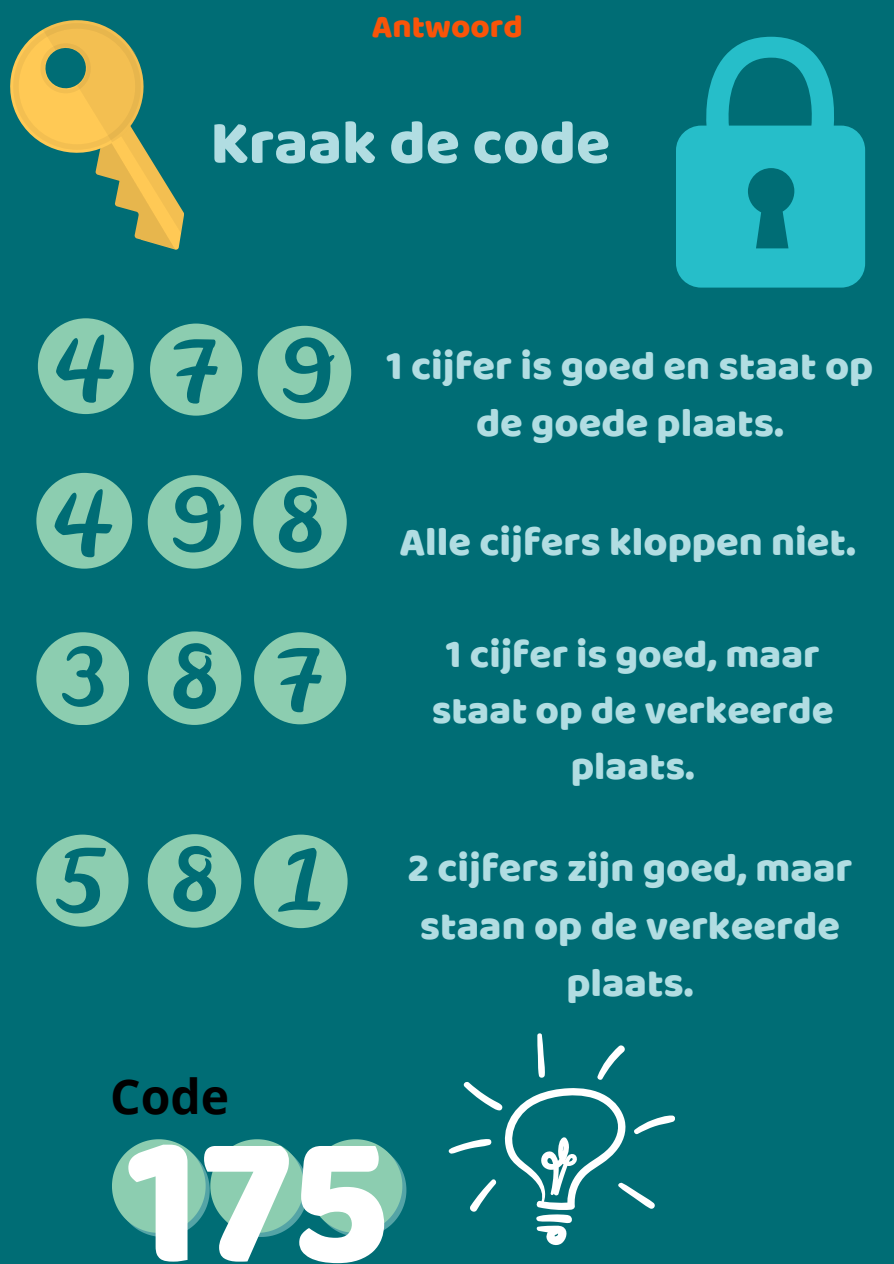
<style>
.page{position:relative;width:894px;height:1264px;background:#fff}
.page>*{position:absolute;margin:0;border:0;box-sizing:border-box;transform-origin:0 0}
.t1{font:187.65px "Baloo Thambi";color:#fff}
.t2{font:62.25px "Baloo Thambi";color:#b1dde2}
.t3{font:700 48px "Open Sans";color:#000}
.t4{font:41.25px/57.4px "Baloo Thambi";color:#b1dde2;text-align:center}
.t5{font:40.2px/56.2px "Baloo Thambi";color:#b1dde2;text-align:center}
.t6{font:33px "Baloo Thambi";color:#f95409}
</style>
<div class="page">
<div style="left:0;top:0;width:893px;height:1263px;background:#006d75"></div>
<svg style="left:676px;top:37px;width:188px;height:250px;fill:#26bec9"></svg>
<svg style="left:36px;top:473px;width:96px;height:95px"></svg>
<svg style="left:148px;top:475px;width:93px;height:93px"></svg>
<svg style="left:253px;top:475px;width:93px;height:93px"></svg>
<svg style="left:36px;top:632px;width:93px;height:92px"></svg>
<svg style="left:148px;top:631px;width:93px;height:94px"></svg>
<svg style="left:254px;top:632px;width:92px;height:92px"></svg>
<svg style="left:36px;top:834px;width:92px;height:92px"></svg>
<svg style="left:148px;top:834px;width:93px;height:93px"></svg>
<svg style="left:254px;top:834px;width:93px;height:94px"></svg>
<svg style="left:112px;top:1139px;width:294px;height:97px"></svg>
<svg style="left:448px;top:1033px;width:227px;height:213px"></svg>
<svg style="left:10px;top:20px;width:174px;height:230px"></svg>
<svg style="left:38px;top:318px;width:96px;height:96px"></svg>
<svg style="left:150px;top:323px;width:92px;height:92px"></svg>
<svg style="left:257px;top:326px;width:94px;height:93px"></svg>
<p class="t6" style="left:371px;top:2px;width:152px">Antwoord</p>
<p class="t2" style="left:210px;top:97px;width:401px">Kraak de code</p>
<p class="t4" style="left:386px;top:338px;width:488px">1 cijfer is goed en staat op de goede plaats.</p>
<p class="t4" style="left:399px;top:514px;width:458px">Alle cijfers kloppen niet.</p>
<p class="t5" style="left:431px;top:627px;width:403px">1 cijfer is goed, maar staat op de verkeerde plaats.</p>
<p class="t4" style="left:407px;top:841px;width:446px">2 cijfers zijn goed, maar staan op de verkeerde plaats.</p>
<p class="t3" style="left:110px;top:1062px;width:121px">Code</p>
<p class="t1" style="left:126px;top:1062px;width:264px">175</p>
</div>
